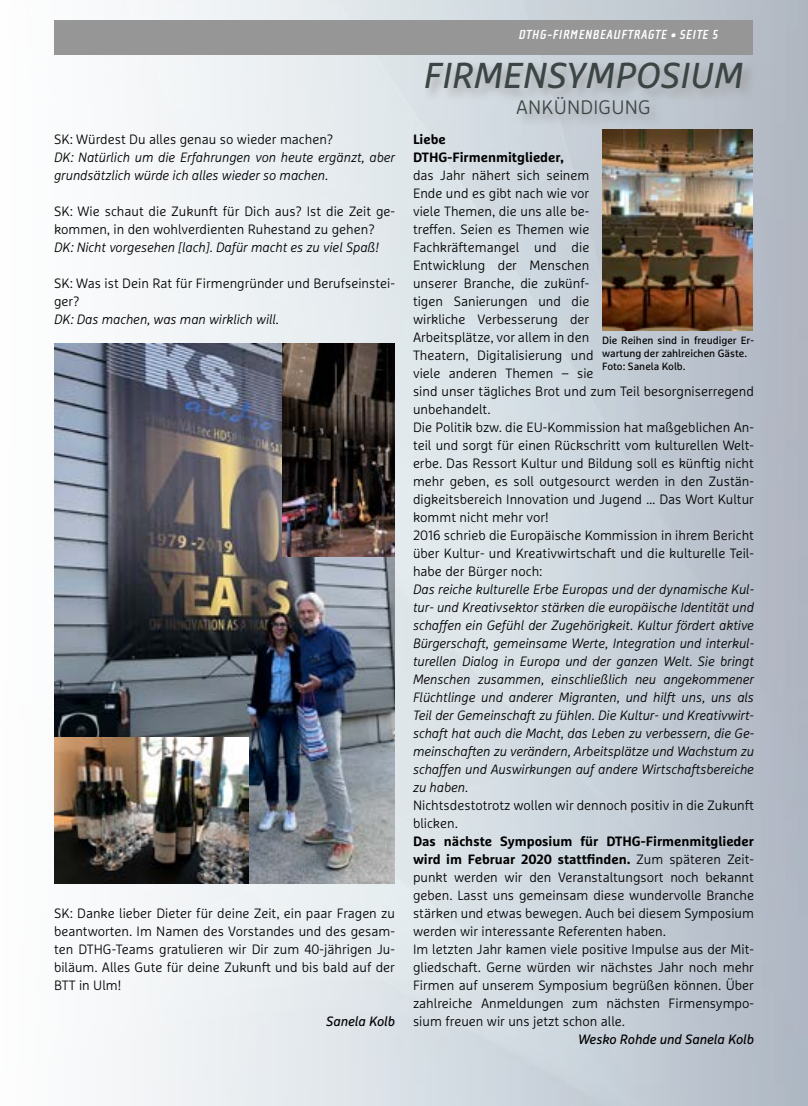
<style>
.page{position:relative;width:808px;height:1106px;background:#fff}
.page>*{position:absolute;margin:0;border:0;box-sizing:border-box;transform-origin:0 0}
.t1{font:italic 36px "Marselis Pro";letter-spacing:.01em;color:#3b4544}
.t2{font:300 19.5px "Marselis Pro";letter-spacing:.01em;color:#3b4544}
.t3{font:300 13.5px/18px "Marselis Pro";color:#000}
.t4{font:italic 300 13.5px/18px "Marselis Pro";color:#000}
.t5{font:italic 13.5px "Marselis Pro";color:#000}
.t6{font:italic 700 13.5px "Cholla Sans OT";letter-spacing:.04em;color:#fff}
.t7{font:700 13.5px/18px "Marselis Pro";color:#000}
.t8{font:10.5px/12.6px "Marselis Pro";color:#000}
.s1{font-weight:700}
</style>
<div class="page">
<img style="left:54px;top:0;width:754px;height:1106px">
<div style="left:54px;top:20px;width:699px;height:34px;background:#979696"></div>
<div style="left:423px;top:61px;width:333px;height:66px;background:#979696;opacity:.75"></div>
<img style="left:54px;top:344px;width:341px;height:539px">
<img style="left:282px;top:344px;width:113px;height:212px">
<img style="left:54px;top:737px;width:194px;height:146px">
<img style="left:602px;top:130px;width:150px;height:200px">
<p class="t3" style="left:54px;top:130px;width:281px">SK: Würdest Du alles genau so wieder machen?</p>
<p class="t4" style="left:54px;top:148px;width:342px">DK: Natürlich um die Erfahrungen von heute ergänzt, aber grundsätzlich würde ich alles wieder so machen.</p>
<p class="t3" style="left:54px;top:202px;width:342px">SK: Wie schaut die Zukunft für Dich aus? Ist die Zeit ge&shy;kommen, in den wohlverdienten Ruhestand zu gehen?</p>
<p class="t4" style="left:54px;top:238px;width:326px">DK: Nicht vorgesehen [lach]. Dafür macht es zu viel Spaß!</p>
<p class="t3" style="left:54px;top:274px;width:342px">SK: Was ist Dein Rat für Firmengründer und Berufseinstei&shy;ger?</p>
<p class="t4" style="left:54px;top:310px;width:226px">DK: Das machen, was man wirklich will.</p>
<p class="t3" style="left:54px;top:904px;width:342px;text-align:justify">SK: Danke lieber Dieter für deine Zeit, ein paar Fragen zu beantworten. Im Namen des Vorstandes und des gesam&shy;ten DTHG-Teams gratulieren wir Dir zum 40-jährigen Ju&shy;biläum. Alles Gute für deine Zukunft und bis bald auf der BTT in Ulm!</p>
<p class="t5" style="left:326px;top:1013px;width:70px">Sanela Kolb</p>
<p class="t6" style="left:519px;top:27px;width:201px">DTHG-FIRMENBEAUFTRAGTE • SEITE 5</p>
<h1 class="t1" style="left:424px;top:54px;width:321px">FIRMENSYMPOSIUM</h1>
<h2 class="t2" style="left:516px;top:95px;width:136px">ANKÜNDIGUNG</h2>
<p class="t7" style="left:413px;top:130px;width:152px">Liebe<br>DTHG-Firmenmitglieder,</p>
<p class="t3" style="left:413px;top:166px;width:342px">das Jahr nähert sich seinem<br>Ende und es gibt nach wie vor<br>viele Themen, die uns alle be-<br>treffen. Seien es Themen wie<br>Fachkräftemangel und die<br>Entwicklung der Menschen<br>unserer Branche, die zukünf-<br>tigen Sanierungen und die<br>wirkliche Verbesserung der<br>Arbeitsplätze, vor allem in den<br>Theatern, Digitalisierung und<br>viele anderen Themen – sie<br>sind unser tägliches Brot und zum Teil besorgniserregend unbehandelt.<br>Die Politik bzw. die EU-Kommission hat maßgeblichen An&shy;teil und sorgt für einen Rückschritt vom kulturellen Welt&shy;erbe. Das Ressort Kultur und Bildung soll es künftig nicht mehr geben, es soll outgesourct werden in den Zustän&shy;digkeitsbereich Innovation und Jugend ... Das Wort Kultur kommt nicht mehr vor!<br>2016 schrieb die Europäische Kommission in ihrem Bericht über Kultur- und Kreativwirtschaft und die kulturelle Teil&shy;habe der Bürger noch:</p>
<p class="t4" style="left:413px;top:580px;width:342px;text-align:justify">Das reiche kulturelle Erbe Europas und der dynamische Kul&shy;tur- und Kreativsektor stärken die europäische Identität und schaffen ein Gefühl der Zugehörigkeit. Kultur fördert aktive Bürgerschaft, gemeinsame Werte, Integration und interkul&shy;turellen Dialog in Europa und der ganzen Welt. Sie bringt Menschen zusammen, einschließlich neu angekommener Flüchtlinge und anderer Migranten, und hilft uns, uns als Teil der Gemeinschaft zu fühlen. Die Kultur- und Kreativwirt&shy;schaft hat auch die Macht, das Leben zu verbessern, die Ge&shy;meinschaften zu verändern, Arbeitsplätze und Wachstum zu schaffen und Auswirkungen auf andere Wirtschaftsbereiche zu haben.</p>
<p class="t3" style="left:413px;top:796px;width:342px">Nichtsdestotrotz wollen wir dennoch positiv in die Zukunft blicken.</p>
<p class="t3" style="left:413px;top:832px;width:342px"><span class="s1">Das nächste Symposium für DTHG-Firmenmitglieder wird im Februar 2020 stattfinden.</span> Zum späteren Zeit&shy;punkt werden wir den Veranstaltungsort noch bekannt geben. Lasst uns gemeinsam diese wundervolle Branche stärken und etwas bewegen. Auch bei diesem Symposium werden wir interessante Referenten haben.<br>Im letzten Jahr kamen viele positive Impulse aus der Mit&shy;gliedschaft. Gerne würden wir nächstes Jahr noch mehr Firmen auf unserem Symposium begrüßen können. Über zahlreiche Anmeldungen zum nächsten Firmensympo&shy;sium freuen wir uns jetzt schon alle.</p>
<p class="t5" style="left:578px;top:1031px;width:177px">Wesko Rohde und Sanela Kolb</p>
<p class="t8" style="left:602px;top:334px;width:153px">Die Reihen sind in freudiger Er&shy;wartung der zahlreichen Gäste.<br>Foto: Sanela Kolb.</p>
</div>
